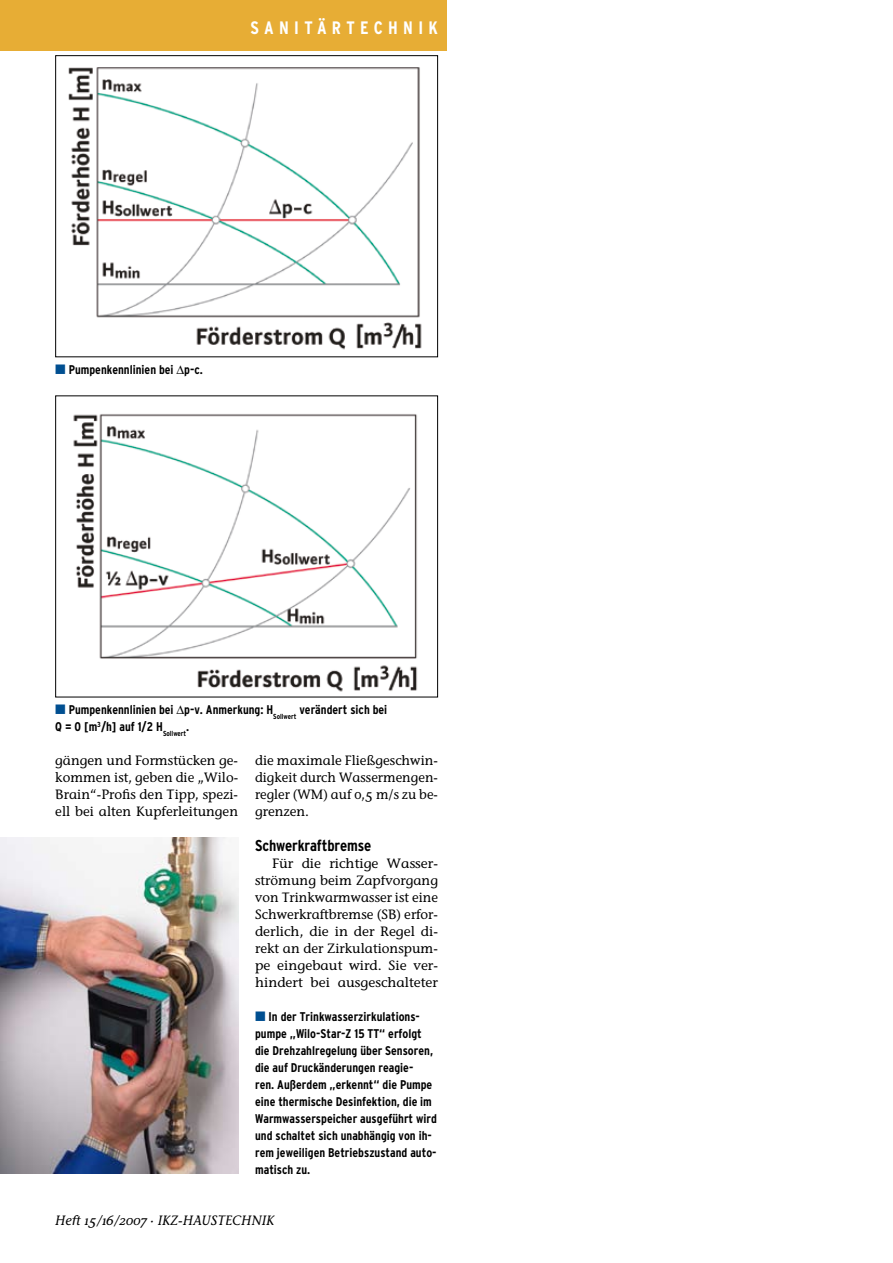
<style>
.page{position:relative;width:893px;height:1263px;background:#fff}
.page>*{position:absolute;margin:0;border:0;box-sizing:border-box;transform-origin:0 0}
.t1{font:700 condensed 18px "IKZ Head";letter-spacing:.295em;color:#fff}
.t2{font:700 condensed 15.75px "IKZ Head";letter-spacing:-.01em;color:#000}
.t3{font:13.5px/17px "IKZ";color:#000;text-align:justify}
.t4{font:italic 13.5px "IKZ";color:#000}
.t5{font:700 condensed 12.6px/17px "IKZ Head";color:#000}
.s1{font-family:"IKZ";font-weight:400;font-stretch:normal;font-size:13.5px;color:#004f91}
</style>
<div class="page">
<img style="left:68px;top:67px;width:354px;height:283px">
<div style="left:55px;top:55px;width:383px;height:302px;border:1px solid #000"></div>
<img style="left:73px;top:414px;width:345px;height:278px">
<div style="left:55px;top:395px;width:383px;height:302px;border:1px solid #000"></div>
<img style="left:0;top:838px;width:238px;height:336px">
<div style="left:0;top:0;width:446px;height:51px;background:#e7ad35"></div>
<h1 class="t1" style="left:250px;top:18px;width:189px">Sanitärtechnik</h1>
<p class="t5" style="left:55px;top:361px;width:149px"><span class="s1">∂</span> Pumpenkennlinien bei ∆p-c.</p>
<p class="t5" style="left:55px;top:701px;width:334px"><span class="s1">∂</span> Pumpenkennlinien bei ∆p-v. Anmerkung: H <sub>Sollwert</sub> verändert sich bei<br>Q = 0 [m<sup>3</sup>/h] auf 1/2 H <sub>Sollwert</sub>.</p>
<p class="t3" style="left:55px;top:752px;width:184px">gängen und Formstücken ge&shy;kommen ist, geben die „Wilo-Brain“-Profis den Tipp, spezi&shy;ell bei alten Kupferleitungen</p>
<p class="t3" style="left:255px;top:752px;width:184px">die maximale Fließgeschwin&shy;digkeit durch Wassermengen&shy;regler (WM) auf 0,5 m/s zu be&shy;grenzen.</p>
<p class="t2" style="left:255px;top:836px;width:118px">Schwerkraftbremse</p>
<p class="t3" style="left:255px;top:854px;width:184px;text-indent:17px">Für die richtige Wasser&shy;strömung beim Zapfvorgang von Trinkwarmwasser ist eine Schwerkraftbremse (SB) erfor&shy;derlich, die in der Regel di&shy;rekt an der Zirkulationspum&shy;pe eingebaut wird. Sie ver&shy;hindert bei ausgeschalteter</p>
<p class="t5" style="left:255px;top:1007px;width:183px"><span class="s1">∂</span> In der Trinkwasserzirkulations&shy;pumpe „Wilo-Star-Z 15 TT“ erfolgt die Drehzahlregelung über Sensoren, die auf Druckänderungen reagie-<br>ren. Außerdem „erkennt“ die Pumpe eine thermische Desinfektion, die im Warmwasserspeicher ausgeführt wird und schaltet sich unabhängig von ih&shy;rem jeweiligen Betriebszustand auto&shy;matisch zu.</p>
<p class="t4" style="left:55px;top:1212px;width:215px">HEFT 15/16/2007 · IKZ-HAUSTECHNIK</p>
</div>
